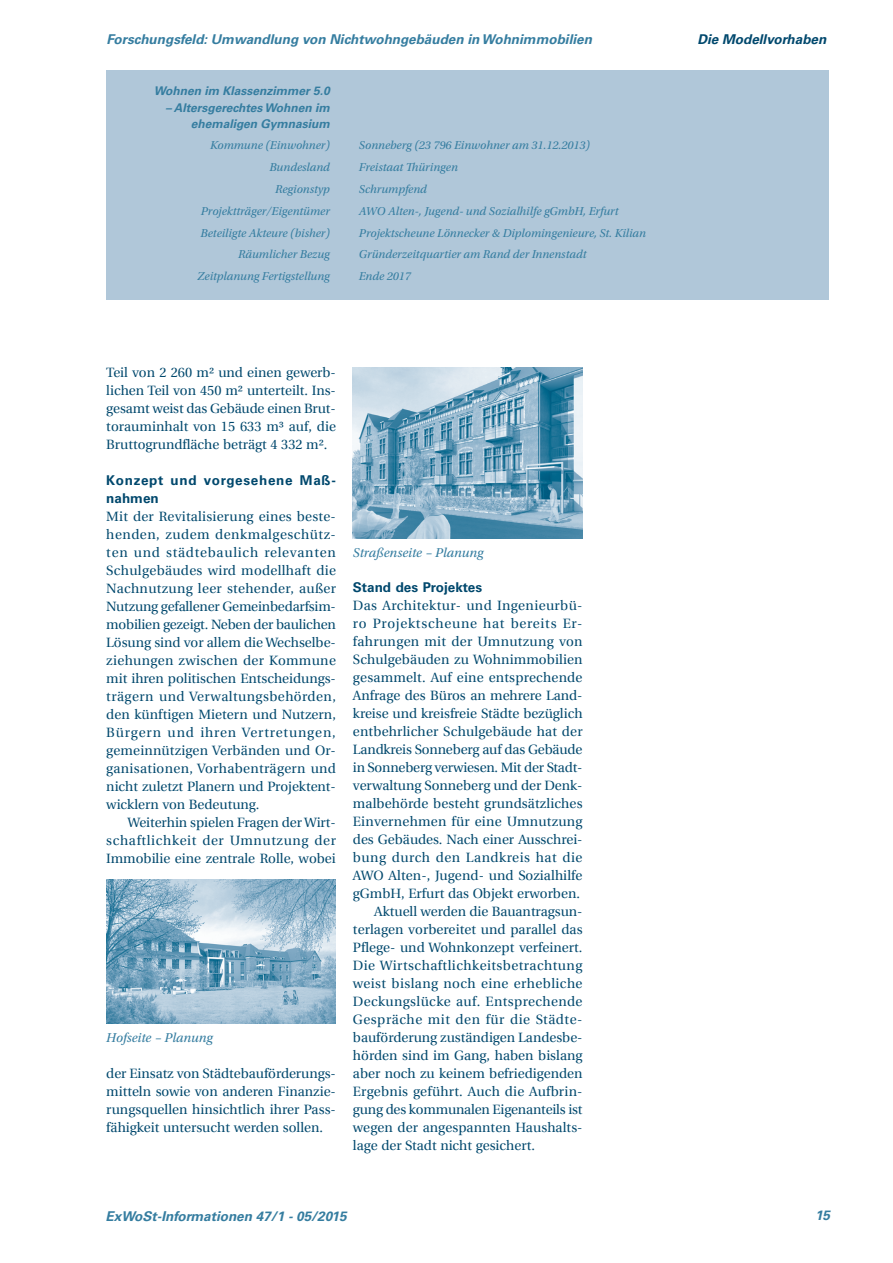
<style>
.page{position:relative;width:893px;height:1263px;background:#fff}
.page>*{position:absolute;margin:0;border:0;box-sizing:border-box;transform-origin:0 0}
.P-Fließtext_1_Zeile{font:13.5px/18px "Utopia";color:#00486d;text-align:justify}
.P-Fließtext{font:13.5px/18px "Utopia";letter-spacing:.005em;color:#00486d;text-align:justify}
.t1{font:italic 700 13.5px "Univers LT Std";color:#357da0}
.t2{font:italic 13.5px "Utopia Std";color:#357da0}
.H-Fließtext_Überschr{font:700 13.5px/18px "Univers LT Std";letter-spacing:.055em;color:#00486d}
.t3{font:italic 700 13.5px "Univers LT Std";color:#00486d}
.H-Fließtext_Überschr-2{font:700 13.5px "Univers LT Std";color:#00486d}
.Infokasten_linksbünd{font:italic 12px "Utopia Std";color:#357da0}
.Infokasten_rechtsbün{font:italic 12px "Utopia Std";color:#357da0}
.Headline_Information{font:italic 700 12px/16.5px "Univers LT Std";color:#357da0;text-align:right}
</style>
<div class="page">
<div style="left:106px;top:70px;width:723px;height:230px;background:#b0c7d9"></div>
<img style="left:106px;top:879px;width:230px;height:145px">
<img style="left:353px;top:367px;width:230px;height:171px">
<p class="t1" style="left:106px;top:31px;width:487px">Forschungsfeld: Umwandlung von Nichtwohngebäuden in Wohnimmobilien</p>
<p class="Headline_Information" style="left:154px;top:83px;width:178px">Wohnen im Klassenzimmer 5.0</p>
<p class="Headline_Information" style="left:165px;top:100px;width:166px">– Altersgerechtes Wohnen im ehemaligen Gymnasium</p>
<p class="Infokasten_rechtsbün" style="left:210px;top:139px;width:121px">Kommune (Einwohner)</p>
<p class="Infokasten_linksbünd" style="left:359px;top:139px;width:232px">Sonneberg (23 796 Einwohner am 31.12.2013)</p>
<p class="Infokasten_rechtsbün" style="left:269px;top:160px;width:62px">Bundesland</p>
<p class="Infokasten_linksbünd" style="left:359px;top:160px;width:100px">Freistaat Thüringen</p>
<p class="Infokasten_rechtsbün" style="left:275px;top:183px;width:56px">Regionstyp</p>
<p class="Infokasten_linksbünd" style="left:359px;top:183px;width:70px">Schrumpfend</p>
<p class="Infokasten_rechtsbün" style="left:201px;top:204px;width:131px">Projektträger/Eigentümer</p>
<p class="Infokasten_linksbünd" style="left:359px;top:204px;width:261px">AWO Alten-, Jugend- und Sozialhilfe gGmbH, Erfurt</p>
<p class="Infokasten_rechtsbün" style="left:200px;top:226px;width:131px">Beteiligte Akteure (bisher)</p>
<p class="Infokasten_linksbünd" style="left:359px;top:226px;width:289px">Projektscheune Lönnecker &amp; Diplomingenieure, St. Kilian</p>
<p class="Infokasten_rechtsbün" style="left:238px;top:248px;width:93px">Räumlicher Bezug</p>
<p class="Infokasten_linksbünd" style="left:359px;top:248px;width:229px">Gründerzeitquartier am Rand der Innenstadt</p>
<p class="Infokasten_rechtsbün" style="left:197px;top:270px;width:134px">Zeitplanung Fertigstellung</p>
<p class="Infokasten_linksbünd" style="left:359px;top:270px;width:53px">Ende 2017</p>
<p class="P-Fließtext" style="left:106px;top:363px;width:231px">Teil von 2 260 m² und einen gewerb&shy;lichen Teil von 450 m² unterteilt. Ins&shy;gesamt weist das Gebäude einen Brut&shy;torauminhalt von 15 633 m³ auf, die Bruttogrundfläche beträgt 4 332 m².</p>
<h3 class="H-Fließtext_Überschr" style="left:106px;top:471px;width:231px">Konzept und vorgesehene Maß&shy;nahmen</h3>
<p class="P-Fließtext_1_Zeile" style="left:106px;top:507px;width:231px">Mit der Revitalisierung eines beste&shy;henden, zudem denkmalgeschütz&shy;ten und städtebaulich relevanten Schulgebäudes wird modellhaft die Nachnutzung leer stehender, außer Nutzung gefallener Gemeinbedarfsim&shy;mobilien gezeigt. Neben der baulichen Lösung sind vor allem die Wechselbe&shy;ziehungen zwischen der Kommune mit ihren politischen Entscheidungs&shy;trägern und Verwaltungsbehörden, den künftigen Mietern und Nutzern, Bürgern und ihren Vertretungen, gemeinnützigen Verbänden und Or&shy;ganisationen, Vorhabenträgern und nicht zuletzt Planern und Projektent&shy;wicklern von Bedeutung.</p>
<p class="P-Fließtext" style="left:106px;top:813px;width:231px;text-indent:21px">Weiterhin spielen Fragen der Wirt&shy;schaftlichkeit der Umnutzung der Immobilie eine zentrale Rolle, wobei</p>
<p class="t2" style="left:106px;top:1030px;width:108px">Hofseite – Planung</p>
<p class="P-Fließtext" style="left:106px;top:1065px;width:231px">der Einsatz von Städtebauförderungs&shy;mitteln sowie von anderen Finanzie&shy;rungsquellen hinsichtlich ihrer Pass&shy;fähigkeit untersucht werden sollen.</p>
<p class="t2" style="left:353px;top:545px;width:132px">Straßenseite – Planung</p>
<h3 class="H-Fließtext_Überschr-2" style="left:353px;top:579px;width:131px">Stand des Projektes</h3>
<p class="P-Fließtext_1_Zeile" style="left:353px;top:597px;width:231px">Das Architektur- und Ingenieurbü&shy;ro Projektscheune hat bereits Er&shy;fahrungen mit der Umnutzung von Schulgebäuden zu Wohnimmobilien gesammelt. Auf eine entsprechende Anfrage des Büros an mehrere Land&shy;kreise und kreisfreie Städte bezüglich entbehrlicher Schulgebäude hat der Landkreis Sonneberg auf das Gebäude in Sonneberg verwiesen. Mit der Stadt&shy;verwaltung Sonneberg und der Denk&shy;malbehörde besteht grundsätzliches Einvernehmen für eine Umnutzung des Gebäudes. Nach einer Ausschrei&shy;bung durch den Landkreis hat die AWO Alten-, Jugend- und Sozialhilfe gGmbH, Erfurt das Objekt erworben.</p>
<p class="P-Fließtext" style="left:353px;top:902px;width:231px;text-align:left;text-indent:21px">Aktuell werden die Bauantragsun&shy;terlagen vorbereitet und parallel das Pflege- und Wohnkonzept verfeinert.<br>Die Wirtschaftlichkeitsbetrachtung weist bislang noch eine erhebliche Deckungslücke auf. Entsprechende Gespräche mit den für die Städte&shy;bauförderung zuständigen Landesbe&shy;hörden sind im Gang, haben bislang aber noch zu keinem befriedigenden Ergebnis geführt. Auch die Aufbrin&shy;gung des kommunalen Eigenanteils ist wegen der angespannten Haushalts&shy;lage der Stadt nicht gesichert.</p>
<p class="t1" style="left:106px;top:1208px;width:242px">ExWoSt-Informationen 47/1 - 05/2015</p>
<p class="t3" style="left:697px;top:31px;width:130px">Die Modellvorhaben</p>
<p class="t1" style="left:815px;top:1208px;width:17px">15</p>
</div>
